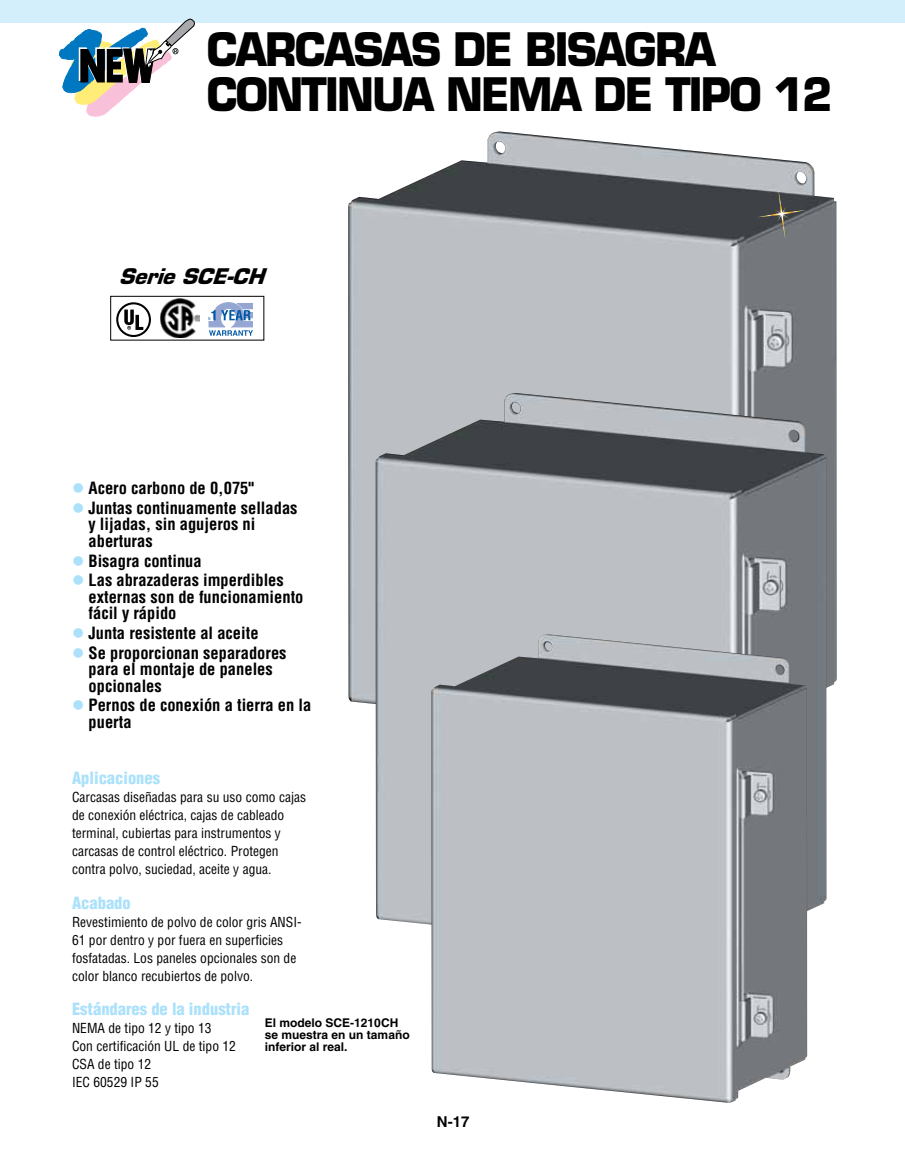
<style>
.page{position:relative;width:905px;height:1168px;background:#fff}
.page>*{position:absolute;margin:0;border:0;box-sizing:border-box;transform-origin:0 0}
.t1{font:700 45px/45px "Eurostile";letter-spacing:-.04em;color:#000;scale:.94 1}
.t2{font:italic 700 21px "Eurostile";color:#000}
.t3{font:700 condensed 16.5px/16.5px "Helvetica";color:#000}
.t4{font:900 condensed 16.5px "Helvetica";color:#abe1fa}
.t5{font:700 15px "Helvetica";color:#000}
.t6{font:condensed 13.5px/18px "Helvetica";color:#000}
.t7{font:700 12px/12px "Helvetica";color:#000}
.s1{color:#abe1fa}
</style>
<div class="page">
<img style="left:348px;top:132px;width:488px;height:608px">
<div style="left:0;top:0;width:904px;height:22px;background:#d4effc"></div>
<img style="left:376px;top:393px;width:450px;height:562px">
<img style="left:431px;top:634px;width:376px;height:469px">
<svg style="left:757px;top:190px;width:48px;height:49px;background:#5c5e5f"></svg>
<div style="left:110px;top:296px;width:154px;height:44px;border:1px solid #000"></div>
<img style="left:160px;top:298px;width:40px;height:39px">
<svg style="left:117px;top:303px;width:33px;height:33px"></svg>
<div style="left:116px;top:302px;width:35px;height:35px;border:2px solid #000;border-radius:50%"></div>
<svg style="left:124px;top:310px;width:19px;height:20px"></svg>
<svg style="left:208px;top:302px;width:45px;height:34px"></svg>
<svg style="left:59px;top:18px;width:136px;height:99px"></svg>
<h1 class="t1" style="left:207px;top:27px;width:667px">CARCASAS DE BISAGRA<br>CONTINUA NEMA DE TIPO 12</h1>
<h2 class="t2" style="left:119px;top:263px;width:155px">SerieSCE-CH</h2>
<p class="t3" style="left:72px;top:480px;width:183px"><span class="s1">●</span> Acero carbono de 0,075"</p>
<p class="t3" style="left:88px;top:499px;width:210px;text-indent:-16px"><span class="s1">●</span> Juntas continuamente selladas y lijadas, sin agujeros ni aberturas</p>
<p class="t3" style="left:72px;top:552px;width:131px"><span class="s1">●</span> Bisagra continua</p>
<p class="t3" style="left:88px;top:572px;width:216px;text-indent:-16px"><span class="s1">●</span> Las abrazaderas imperdibles externas son de funcionamiento fácil y rápido</p>
<p class="t3" style="left:72px;top:624px;width:188px"><span class="s1">●</span> Junta resistente al aceite</p>
<p class="t3" style="left:88px;top:644px;width:199px;text-indent:-16px"><span class="s1">●</span> Se proporcionan separadores para el montaje de paneles opcionales</p>
<p class="t3" style="left:88px;top:697px;width:224px;text-indent:-16px"><span class="s1">●</span> Pernos de conexión a tierra en la puerta</p>
<p class="t4" style="left:72px;top:768px;width:90px">Aplicaciones</p>
<p class="t6" style="left:72px;top:788px;width:235px">Carcasas diseñadas para su uso como cajas de conexión eléctrica, cajas de cableado terminal, cubiertas para instrumentos y carcasas de control eléctrico. Protegen contra polvo, suciedad, aceite y agua.</p>
<p class="t4" style="left:72px;top:892px;width:60px">Acabado</p>
<p class="t6" style="left:72px;top:913px;width:231px">Revestimiento de polvo de color gris ANSI-61 por dentro y por fuera en superficies fosfatadas. Los paneles opcionales son de color blanco recubiertos de polvo.</p>
<p class="t4" style="left:72px;top:999px;width:179px">Estándares de la industria</p>
<p class="t6" style="left:72px;top:1019px;width:165px">NEMA de tipo 12 y tipo 13<br>Con certificación UL de tipo 12<br>CSA de tipo 12<br>IEC 60529 IP 55</p>
<p class="t7" style="left:265px;top:1017px;width:146px">El modelo SCE-1210CH se muestra en un tamaño inferior al real.</p>
<p class="t5" style="left:437px;top:1112px;width:34px">N-17</p>
</div>
